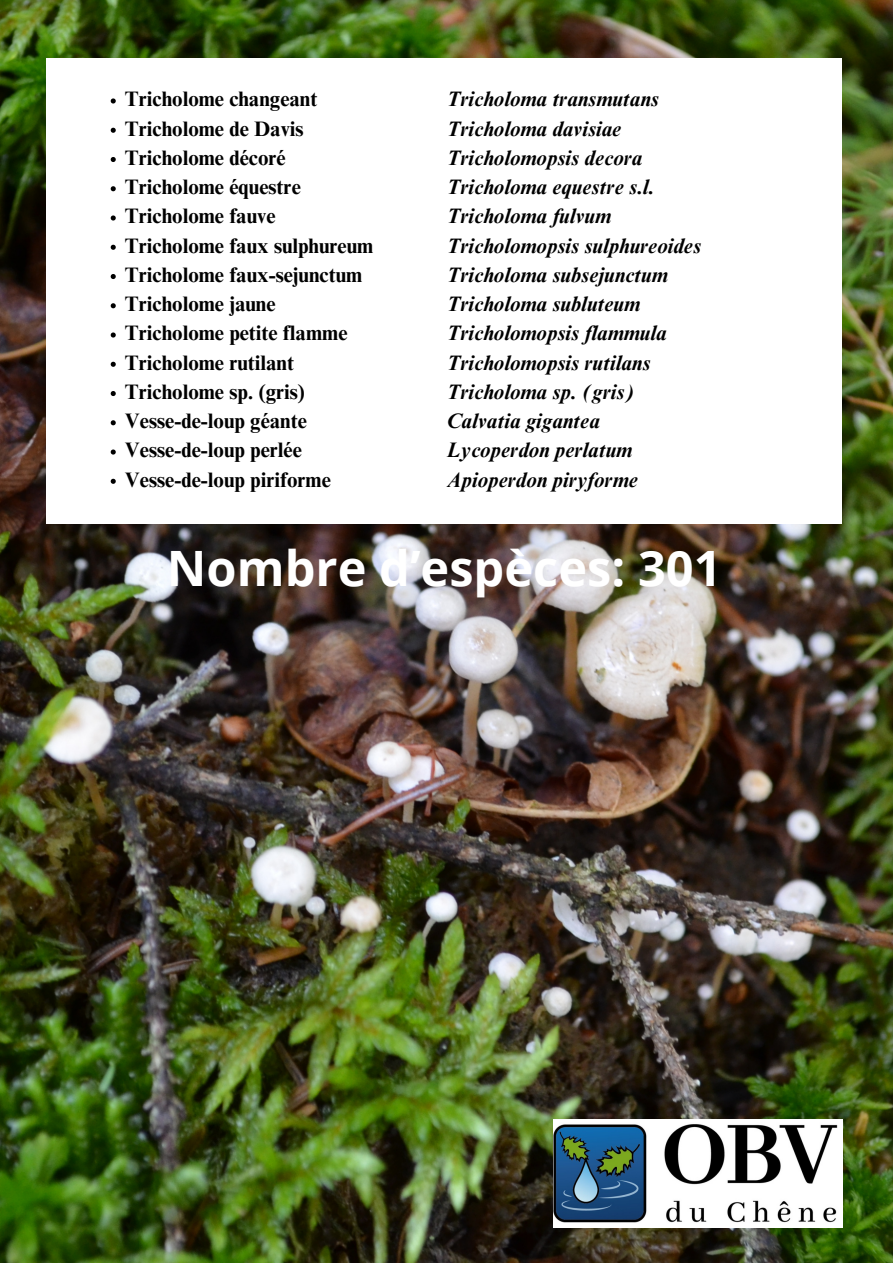
<style>
.page{position:relative;width:893px;height:1263px;background:#fff}
.page>*{position:absolute;margin:0;border:0;box-sizing:border-box;transform-origin:0 0}
.t1{font:700 48.75px "Open Sans";color:#fff}
.t2{font:italic 700 20.92px/29.2px "Times NRMT Pro";color:#000}
.t3{font:700 20.92px "Times NRMT Pro";color:#000}
</style>
<div class="page">
<img style="left:0;top:0;width:893px;height:1263px">
<div style="left:46px;top:58px;width:795px;height:466px;background:#fff"></div>
<svg style="left:111px;top:98px;width:5px;height:6px"></svg>
<svg style="left:111px;top:128px;width:5px;height:5px"></svg>
<svg style="left:111px;top:157px;width:5px;height:5px"></svg>
<svg style="left:111px;top:186px;width:5px;height:5px"></svg>
<svg style="left:111px;top:215px;width:5px;height:6px"></svg>
<svg style="left:111px;top:245px;width:5px;height:5px"></svg>
<svg style="left:111px;top:274px;width:5px;height:5px"></svg>
<svg style="left:111px;top:303px;width:5px;height:5px"></svg>
<svg style="left:111px;top:332px;width:5px;height:6px"></svg>
<svg style="left:111px;top:362px;width:5px;height:5px"></svg>
<svg style="left:111px;top:391px;width:5px;height:5px"></svg>
<svg style="left:111px;top:420px;width:5px;height:5px"></svg>
<svg style="left:111px;top:449px;width:5px;height:6px"></svg>
<svg style="left:111px;top:479px;width:5px;height:5px"></svg>
<img style="left:554px;top:1119px;width:288px;height:108px">
<p class="t3" style="left:125px;top:91px;width:194px">Tricholome changeant</p>
<p class="t3" style="left:125px;top:121px;width:180px">Tricholome de Davis</p>
<p class="t3" style="left:125px;top:150px;width:162px">Tricholome décoré</p>
<p class="t3" style="left:125px;top:179px;width:177px">Tricholome équestre</p>
<p class="t3" style="left:125px;top:208px;width:152px">Tricholome fauve</p>
<p class="t3" style="left:125px;top:238px;width:250px">Tricholome faux sulphureum</p>
<p class="t3" style="left:125px;top:267px;width:239px">Tricholome faux-sejunctum</p>
<p class="t3" style="left:125px;top:296px;width:152px">Tricholome jaune</p>
<p class="t3" style="left:125px;top:325px;width:224px">Tricholome petite flamme</p>
<p class="t3" style="left:125px;top:355px;width:171px">Tricholome rutilant</p>
<p class="t3" style="left:125px;top:384px;width:181px">Tricholome sp. (gris)</p>
<p class="t3" style="left:125px;top:413px;width:183px">Vesse-de-loup géante</p>
<p class="t3" style="left:125px;top:442px;width:178px">Vesse-de-loup perlée</p>
<p class="t3" style="left:125px;top:472px;width:207px">Vesse-de-loup piriforme</p>
<h2 class="t2" style="left:446px;top:87px;width:256px">Tricholoma transmutans<br>Tricholoma davisiae<br>Tricholomopsis decora<br>Tricholoma equestre s.l.<br>Tricholoma fulvum<br>Tricholomopsis sulphureoides<br>Tricholoma subsejunctum<br>Tricholoma subluteum<br>Tricholomopsis flammula<br>Tricholomopsis rutilans<br>Tricholoma sp. (gris)<br>Calvatia gigantea<br>Lycoperdon perlatum<br>Apioperdon piryforme</h2>
<p class="t1" style="left:167px;top:534px;width:556px">Nombre d’espèces: 301</p>
</div>
